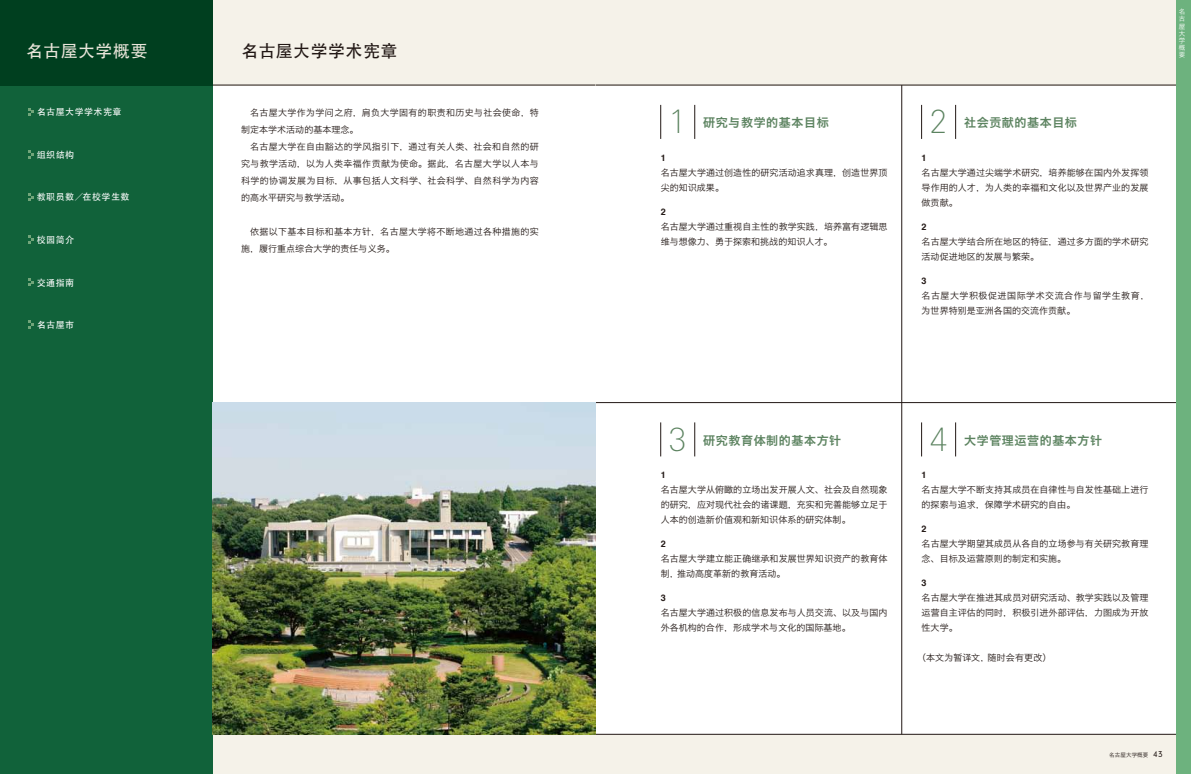
<style>
.page{position:relative;width:1191px;height:774px;background:#fff}
.page>*{position:absolute;margin:0;border:0;box-sizing:border-box;transform-origin:0 0}
.t1{font:100 32px "Univers Next Pro";color:#5c8360}
.t2{font:17px "ST Heiti";letter-spacing:.025em;color:#221815}
.t3{font:17px "ST Heiti";letter-spacing:.025em;color:#eae5da}
.t4{font:12px "Hiragino Sans GB W6";letter-spacing:.05em;color:#5c8360}
.t5{font:9px/15px "Hiragino Sans GB W3";letter-spacing:.01em;color:#221815}
.t6{font:9px/17px "Hiragino Sans GB W3";letter-spacing:.04em;color:#221815}
.t7{font:9px/15px "Hiragino Sans GB W3";letter-spacing:.055em;color:#221815}
.t8{font:9px "ST Heiti";letter-spacing:.05em;color:#fff}
.t9{font:8px "Geometric 706 BT Medium B";color:#221815}
.t10{font:6.5px/7.2px "Hiragino Sans GB W3";color:#fff;text-align:justify}
.t11{font:5.5px "Hiragino Sans GB W3";letter-spacing:.025em;color:#221815}
.s1{font-family:"Koz Go Pro";font-size:8.5px}
.s2{font-family:"Helvetica";font-weight:700}
</style>
<div class="page">
<div style="left:595px;top:0;width:596px;height:85px;background:#f5f2e9"></div>
<div style="left:595px;top:734px;width:596px;height:40px;background:#f5f2e9"></div>
<hr style="left:955px;top:422px;width:1px;height:34px;background:#221815">
<hr style="left:921px;top:422px;width:1px;height:34px;background:#221815">
<hr style="left:955px;top:105px;width:1px;height:34px;background:#221815">
<hr style="left:921px;top:105px;width:1px;height:34px;background:#221815">
<hr style="left:694px;top:422px;width:1px;height:34px;background:#221815">
<hr style="left:660px;top:422px;width:1px;height:34px;background:#221815">
<hr style="left:694px;top:105px;width:1px;height:34px;background:#221815">
<hr style="left:660px;top:105px;width:1px;height:34px;background:#221815">
<hr style="left:595px;top:85px;width:596px;height:1px;background:#221815">
<hr style="left:595px;top:402px;width:596px;height:1px;background:#221815">
<hr style="left:901px;top:85px;width:1px;height:649px;background:#221815">
<hr style="left:595px;top:734px;width:596px;height:1px;background:#221815">
<div style="left:0;top:0;width:595px;height:85px;background:#f5f2e9"></div>
<div style="left:0;top:734px;width:595px;height:40px;background:#f5f2e9"></div>
<hr style="left:213px;top:85px;width:382px;height:1px;background:#221815">
<div style="left:0;top:0;width:213px;height:774px;background:#11623a"></div>
<div style="left:0;top:0;width:213px;height:85px;background:#003f1f"></div>
<svg style="left:28px;top:108px;width:6px;height:8px"></svg>
<svg style="left:28px;top:150px;width:6px;height:9px"></svg>
<svg style="left:28px;top:193px;width:6px;height:8px"></svg>
<svg style="left:28px;top:235px;width:6px;height:9px"></svg>
<svg style="left:28px;top:278px;width:6px;height:8px"></svg>
<svg style="left:28px;top:320px;width:6px;height:9px"></svg>
<hr style="left:213px;top:734px;width:382px;height:1px;background:#221815">
<div style="left:1176px;top:0;width:15px;height:774px;background:#6db27e"></div>
<img style="left:213px;top:403px;width:382px;height:331px">
<p class="t3" style="left:26px;top:42px;width:123px">名古屋大学概要</p>
<p class="t8" style="left:37px;top:108px;width:86px">名古屋大学学术宪章</p>
<p class="t8" style="left:37px;top:150px;width:39px">组织结构</p>
<p class="t8" style="left:37px;top:193px;width:94px">教职员数<span class="s1">／</span>在校学生数</p>
<p class="t8" style="left:37px;top:235px;width:39px">校园简介</p>
<p class="t8" style="left:37px;top:278px;width:39px">交通指南</p>
<p class="t8" style="left:37px;top:320px;width:39px">名古屋市</p>
<p class="t2" style="left:241px;top:42px;width:158px">名古屋大学学术宪章</p>
<p class="t6" style="left:241px;top:104px;width:299px">　名古屋大学作为学问之府，肩负大学固有的职责和历史与社会使命，特制定本学术活动的基本理念。<br>　名古屋大学在自由豁达的学风指引下，通过有关人类、社会和自然的研究与教学活动，以为人类幸福作贡献为使命。据此，名古屋大学以人本与科学的协调发展为目标，从事包括人文科学、社会科学、自然科学为内容的高水平研究与教学活动。</p>
<p class="t6" style="left:241px;top:223px;width:299px">　依据以下基本目标和基本方针，名古屋大学将不断地通过各种措施的实施，履行重点综合大学的责任与义务。</p>
<p class="t10" style="left:1178px;top:8px;width:8px">名古屋大学概要</p>
<p class="t1" style="left:669px;top:104px;width:19px">1</p>
<p class="t4" style="left:703px;top:115px;width:127px">研究与教学的基本目标</p>
<p class="t1" style="left:930px;top:104px;width:19px">2</p>
<p class="t4" style="left:964px;top:115px;width:114px">社会贡献的基本目标</p>
<p class="t5" style="left:660px;top:150px;width:228px"><span class="s2">1<br></span>名古屋大学通过创造性的研究活动追求真理，创造世界顶尖的知识成果。</p>
<p class="t5" style="left:660px;top:204px;width:228px"><span class="s2">2<br></span>名古屋大学通过重视自主性的教学实践，培养富有逻辑思维与想像力、勇于探索和挑战的知识人才。</p>
<p class="t5" style="left:921px;top:150px;width:228px"><span class="s2">1<br></span>名古屋大学通过尖端学术研究，培养能够在国内外发挥领导作用的人才，为人类的幸福和文化以及世界产业的发展做贡献。</p>
<p class="t5" style="left:921px;top:219px;width:228px"><span class="s2">2<br></span>名古屋大学结合所在地区的特征，通过多方面的学术研究活动促进地区的发展与繁荣。</p>
<p class="t7" style="left:921px;top:273px;width:229px"><span class="s2">3<br></span>名古屋大学积极促进国际学术交流合作与留学生教育，为世界特别是亚洲各国的交流作贡献。</p>
<p class="t1" style="left:669px;top:421px;width:19px">3</p>
<p class="t4" style="left:703px;top:432px;width:139px">研究教育体制的基本方针</p>
<p class="t1" style="left:929px;top:421px;width:19px">4</p>
<p class="t4" style="left:964px;top:432px;width:139px">大学管理运营的基本方针</p>
<p class="t5" style="left:660px;top:467px;width:228px"><span class="s2">1<br></span>名古屋大学从俯瞰的立场出发开展人文、社会及自然现象的研究，应对现代社会的诸课题，充实和完善能够立足于人本的创造新价值观和新知识体系的研究体制。</p>
<p class="t5" style="left:660px;top:536px;width:228px"><span class="s2">2<br></span>名古屋大学建立能正确继承和发展世界知识资产的教育体制，推动高度革新的教育活动。</p>
<p class="t5" style="left:660px;top:590px;width:228px"><span class="s2">3<br></span>名古屋大学通过积极的信息发布与人员交流、以及与国内外各机构的合作，形成学术与文化的国际基地。</p>
<p class="t5" style="left:921px;top:467px;width:228px"><span class="s2">1<br></span>名古屋大学不断支持其成员在自律性与自发性基础上进行的探索与追求，保障学术研究的自由。</p>
<p class="t5" style="left:921px;top:521px;width:228px"><span class="s2">2<br></span>名古屋大学期望其成员从各自的立场参与有关研究教育理念、目标及运营原则的制定和实施。</p>
<p class="t5" style="left:921px;top:575px;width:228px"><span class="s2">3<br></span>名古屋大学在推进其成员对研究活动、教学实践以及管理运营自主评估的同时，积极引进外部评估，力图成为开放性大学。</p>
<p class="t5" style="left:917px;top:650px;width:136px">（本文为暂译文，随时会有更改）</p>
<p class="t9" style="left:1153px;top:749px;width:11px">43</p>
<p class="t11" style="left:1109px;top:751px;width:41px">名古屋大学概要</p>
</div>
